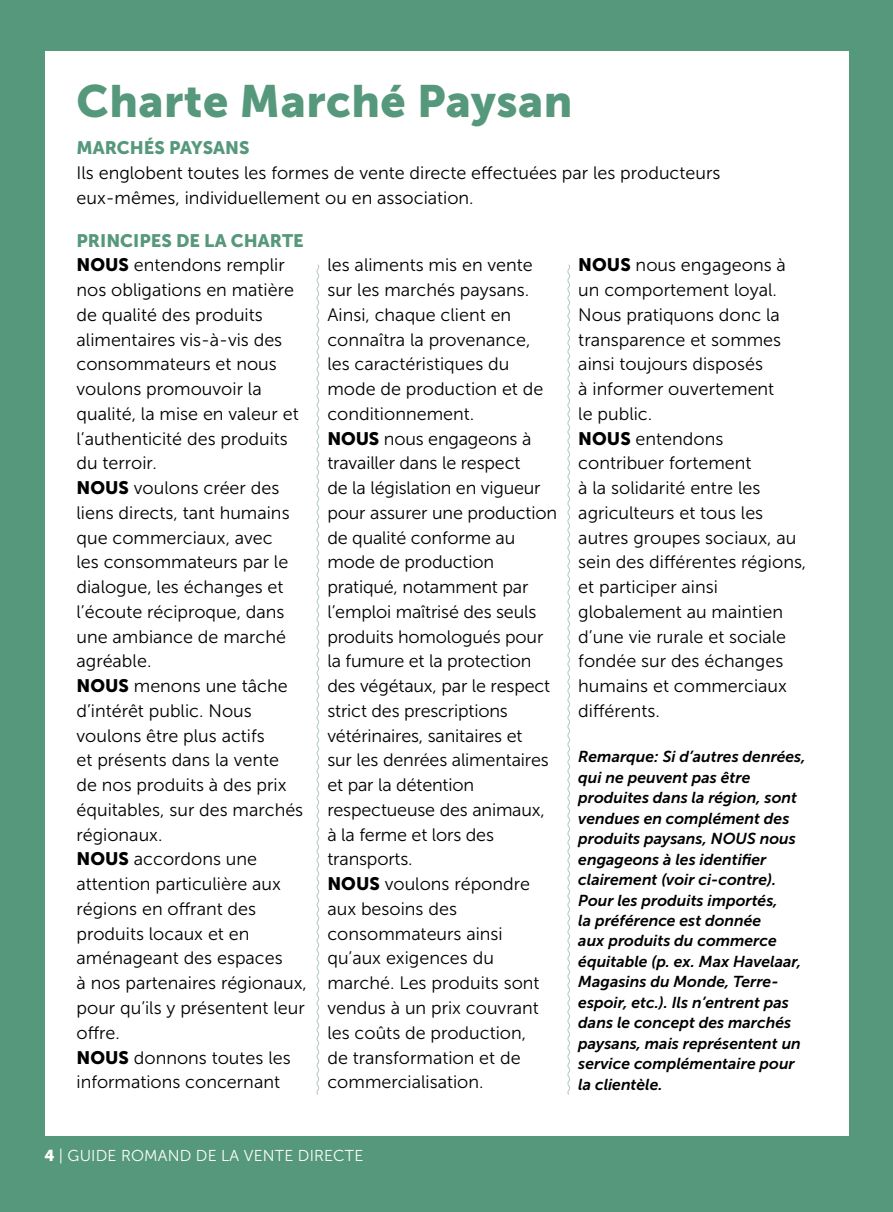
<style>
.page{position:relative;width:893px;height:1212px;background:#56987c}
.page>*{position:absolute;margin:0;border:0;box-sizing:border-box;transform-origin:0 0}
.t1{font:45px "Museo Sans 900";letter-spacing:.01em;color:#56987c}
.t2{font:18px/24.8px "Museo Sans 300";color:#000}
.t3{font:18px "Museo Sans 900";color:#56987c}
.t4{font:italic 15.75px/20.5px "Museo Sans 700";color:#000}
.t5{font:15.75px "Museo Sans 300";letter-spacing:.01em;color:#fff}
.s1{font-family:"Museo Sans 900"}
</style>
<div class="page">
<div style="left:45px;top:51px;width:803px;height:1084px;background:#fff"></div>
<svg style="left:567px;top:264px;width:3px;height:831px"></svg>
<svg style="left:316px;top:264px;width:4px;height:831px"></svg>
<h1 class="t1" style="left:77px;top:75px;width:497px">Charte Marché Paysan</h1>
<p class="t3" style="left:77px;top:138px;width:174px">MARCHÉS PAYSANS</p>
<p class="t2" style="left:77px;top:161px;width:645px">Ils englobent toutes les formes de vente directe effectuées par les producteurs eux-mêmes, individuellement ou en association.</p>
<p class="t3" style="left:77px;top:230px;width:229px">PRINCIPES DE LA CHARTE</p>
<p class="t2" style="left:77px;top:253px;width:232px"><span class="s1">NOUS</span> entendons remplir nos obligations en matière de qualité des produits alimentaires vis-à-vis des consommateurs et nous voulons promouvoir la qualité, la mise en valeur et l’authenticité des produits du terroir.<br><span class="s1">NOUS</span> voulons créer des liens directs, tant humains que commerciaux, avec<br>les consommateurs par le dialogue, les échanges et l’écoute réciproque, dans une ambiance de marché agréable.<br><span class="s1">NOUS</span> menons une tâche d’intérêt public. Nous voulons être plus actifs<br>et présents dans la vente<br>de nos produits à des prix équitables, sur des marchés régionaux.<br><span class="s1">NOUS</span> accordons une attention particulière aux régions en offrant des produits locaux et en aménageant des espaces<br>à nos partenaires régionaux, pour qu’ils y présentent leur offre.<br><span class="s1">NOUS</span> donnons toutes les informations concernant</p>
<p class="t2" style="left:327px;top:253px;width:231px">les aliments mis en vente sur les marchés paysans.<br>Ainsi, chaque client en connaîtra la provenance, les caractéristiques du mode de production et de conditionnement.<br><span class="s1">NOUS</span> nous engageons à travailler dans le respect<br>de la législation en vigueur pour assurer une production de qualité conforme au mode de production pratiqué, notamment par l’emploi maîtrisé des seuls produits homologués pour la fumure et la protection des végétaux, par le respect strict des prescriptions vétérinaires, sanitaires et<br>sur les denrées alimentaires et par la détention respectueuse des animaux, à la ferme et lors des transports.<br><span class="s1">NOUS</span> voulons répondre aux besoins des consommateurs ainsi qu’aux exigences du marché. Les produits sont vendus à un prix couvrant les coûts de production,<br>de transformation et de commercialisation.</p>
<p class="t2" style="left:578px;top:253px;width:230px"><span class="s1">NOUS</span> nous engageons à un comportement loyal.<br>Nous pratiquons donc la transparence et sommes ainsi toujours disposés<br>à informer ouvertement<br>le public.<br><span class="s1">NOUS</span> entendons contribuer fortement<br>à la solidarité entre les agriculteurs et tous les autres groupes sociaux, au sein des différentes régions, et participer ainsi globalement au maintien d’une vie rurale et sociale fondée sur des échanges humains et commerciaux différents.</p>
<p class="t4" style="left:578px;top:746px;width:229px">Remarque: Si d’autres denrées, qui ne peuvent pas être produites dans la région, sont vendues en complément des produits paysans, NOUS nous engageons à les identifier clairement (voir ci-contre).<br>Pour les produits importés,<br>la préférence est donnée<br>aux produits du commerce équitable (p. ex. Max Havelaar,<br>Magasins du Monde, Terre&shy;espoir, etc.). Ils n’entrent pas dans le concept des marchés paysans, mais représentent un service complémentaire pour la clientèle.</p>
<p class="t5" style="left:45px;top:1147px;width:320px"><span class="s1">4</span> | GUIDE ROMAND DE LA VENTE DIRECTE</p>
</div>
